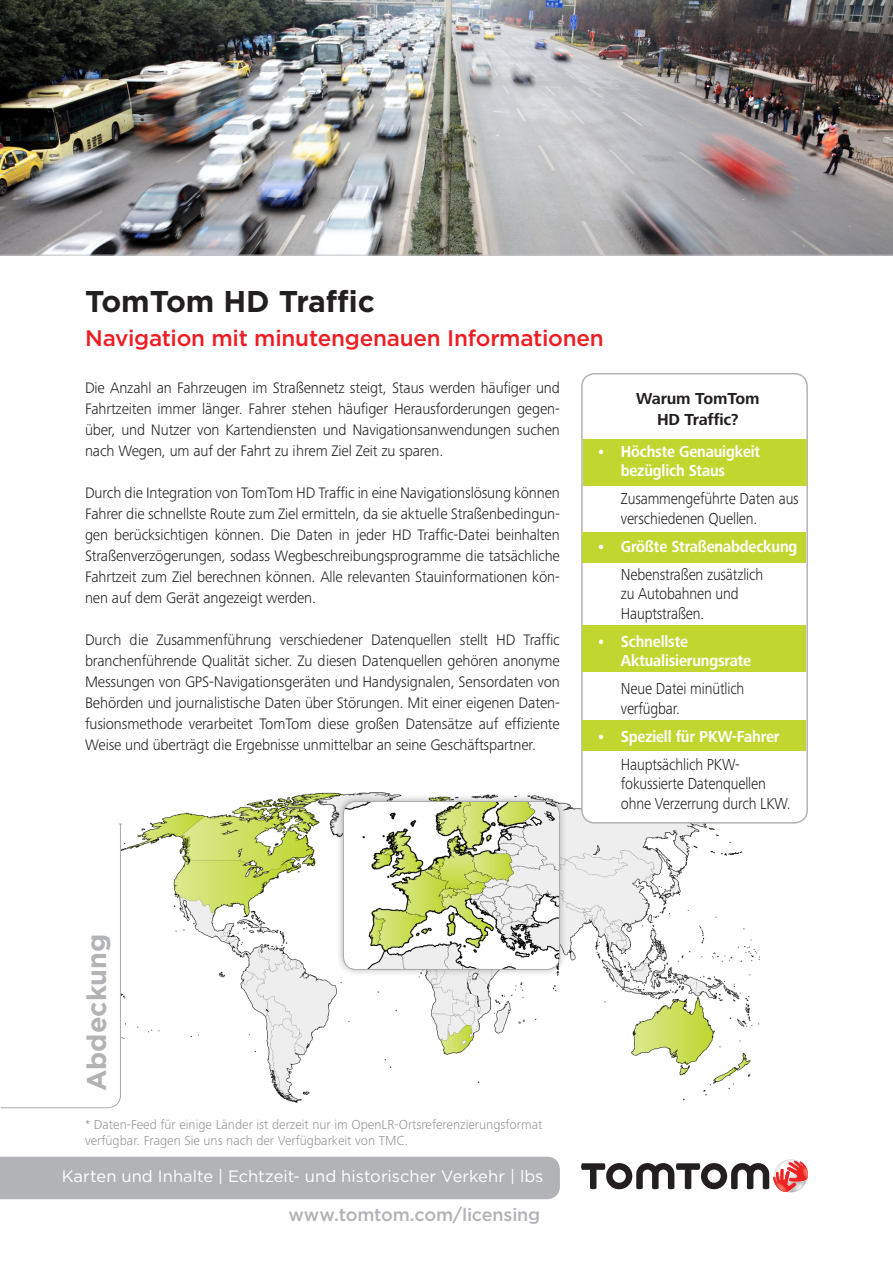
<style>
.page{position:relative;width:893px;height:1263px;background:#fff}
.page>*{position:absolute;margin:0;border:0;box-sizing:border-box;transform-origin:0 0}
.Header_Title{font:700 30px "Gotham";color:#231f20}
.Coverage___title{font:700 27px "Gotham";color:#b2b3b7}
.Header__Subtitle{font:500 22.5px "Gotham";letter-spacing:-.01em;color:#ee1d23}
.banner___URL{font:500 18px "Gotham";letter-spacing:-.01em;color:#b2b3b7}
.Box___body{font:300 16.5px/19.5px "Frutiger Next Pro";letter-spacing:-.01em;color:#231f20;scale:.9 1}
.t1{font:700 16.5px/19.5px "Frutiger Next Pro";letter-spacing:-.01em;color:#fff;scale:.9 1}
.banner___tagline{font:16.5px "Gotham";color:#fff}
.Box___title{font:700 16.5px/21px "Frutiger Next Pro";letter-spacing:-.01em;color:#231f20;text-align:center}
.Body{font:300 15.75px/21px "Frutiger Next Pro";letter-spacing:-.01em;color:#231f20;text-align:justify}
.small{font:300 13.5px/16.2px "Frutiger Next Pro";color:#939598}
</style>
<div class="page">
<img style="left:0;top:0;width:893px;height:255px">
<div style="left:0;top:1157px;width:560px;height:42px;background:#b2b3b7"></div>
<svg style="left:581px;top:1159px;width:227px;height:33px"></svg>
<img style="left:122px;top:792px;width:683px;height:311px">
<div style="left:336px;top:794px;width:231px;height:183px;background:#231f20;opacity:.3"></div>
<img style="left:343px;top:801px;width:216px;height:168px">
<div style="left:343px;top:801px;width:217px;height:169px;border:1px solid #a8abae;border-radius:13px"></div>
<hr style="left:0;top:255px;width:893px;height:1px;background:#c5c6c8">
<svg style="left:0;top:823px;width:122px;height:285px"></svg>
<div style="left:582px;top:374px;width:225px;height:449px;background:#fff;border-radius:13px"></div>
<div style="left:581px;top:373px;width:227px;height:451px;border:2px solid #b2b3b7;border-radius:13px"></div>
<div style="left:583px;top:439px;width:223px;height:47px;background:#c1d72f"></div>
<div style="left:583px;top:532px;width:223px;height:30px;background:#c1d72f"></div>
<div style="left:583px;top:626px;width:223px;height:46px;background:#c1d72f"></div>
<div style="left:583px;top:721px;width:223px;height:30px;background:#c1d72f"></div>
<p class="Header_Title" style="left:85px;top:282px;width:291px">TomTom HD Traffic</p>
<p class="Header__Subtitle" style="left:85px;top:323px;width:520px">Navigation mit minutengenauen Informationen</p>
<p class="Body" style="left:85px;top:377px;width:476px">Die Anzahl an Fahrzeugen im Straßennetz steigt, Staus werden häufiger und Fahrtzeiten immer länger. Fahrer stehen häufiger Herausforderungen gegen&shy;über, und Nutzer von Kartendiensten und Navigationsanwendungen suchen nach Wegen, um auf der Fahrt zu ihrem Ziel Zeit zu sparen.</p>
<p class="Body" style="left:85px;top:482px;width:476px">Durch die Integration von TomTom HD Traffic in eine Navigationslösung können Fahrer die schnellste Route zum Ziel ermitteln, da sie aktuelle Straßenbedingun&shy;gen berücksichtigen können. Die Daten in jeder HD Traffic-Datei beinhalten Straßenverzögerungen, sodass Wegbeschreibungsprogramme die tatsächliche Fahrtzeit zum Ziel berechnen können. Alle relevanten Stauinformationen kön&shy;nen auf dem Gerät angezeigt werden.</p>
<p class="Body" style="left:85px;top:629px;width:476px">Durch die Zusammenführung verschiedener Datenquellen stellt HD Traffic branchenführende Qualität sicher. Zu diesen Datenquellen gehören anonyme Messungen von GPS-Navigationsgeräten und Handysignalen, Sensordaten von Behörden und journalistische Daten über Störungen. Mit einer eigenen Daten&shy;fusionsmethode verarbeitet TomTom diese großen Datensätze auf effiziente Weise und überträgt die Ergebnisse unmittelbar an seine Geschäftspartner.</p>
<p class="Box___title" style="left:636px;top:388px;width:125px">Warum TomTom<br>HD Traffic?</p>
<p class="t1" style="left:621px;top:442px;width:156px;text-indent:-24px">• Höchste Genauigkeit bezüglich Staus</p>
<p class="Box___body" style="left:621px;top:489px;width:199px">Zusammengeführte Daten aus verschiedenen Quellen.</p>
<p class="t1" style="left:597px;top:537px;width:224px">• Größte Straßenabdeckung</p>
<p class="Box___body" style="left:621px;top:565px;width:160px">Nebenstraßen zusätzlich zu Autobahnen und<br>Hauptstraßen.</p>
<p class="t1" style="left:621px;top:632px;width:146px;text-indent:-24px">• Schnellste<br>Aktualisierungsrate</p>
<p class="Box___body" style="left:621px;top:679px;width:139px">Neue Datei minütlich verfügbar.</p>
<p class="t1" style="left:597px;top:727px;width:205px">• Speziell für PKW-Fahrer</p>
<p class="Box___body" style="left:621px;top:755px;width:190px">Hauptsächlich PKW&shy;fokussierte Datenquellen ohne Verzerrung durch LKW.</p>
<p class="Coverage___title" style="left:79px;top:1091px;width:159px;rotate:-90deg">Abdeckung</p>
<p class="small" style="left:85px;top:1116px;width:459px">* Daten-Feed für einige Länder ist derzeit nur im OpenLR-Ortsreferenzierungsformat verfügbar. Fragen Sie uns nach der Verfügbarkeit von TMC.</p>
<p class="banner___tagline" style="left:62px;top:1166px;width:483px">Karten und Inhalte | Echtzeit- und historischer Verkehr | lbs</p>
<p class="banner___URL" style="left:288px;top:1203px;width:253px">www.tomtom.com/licensing</p>
</div>
